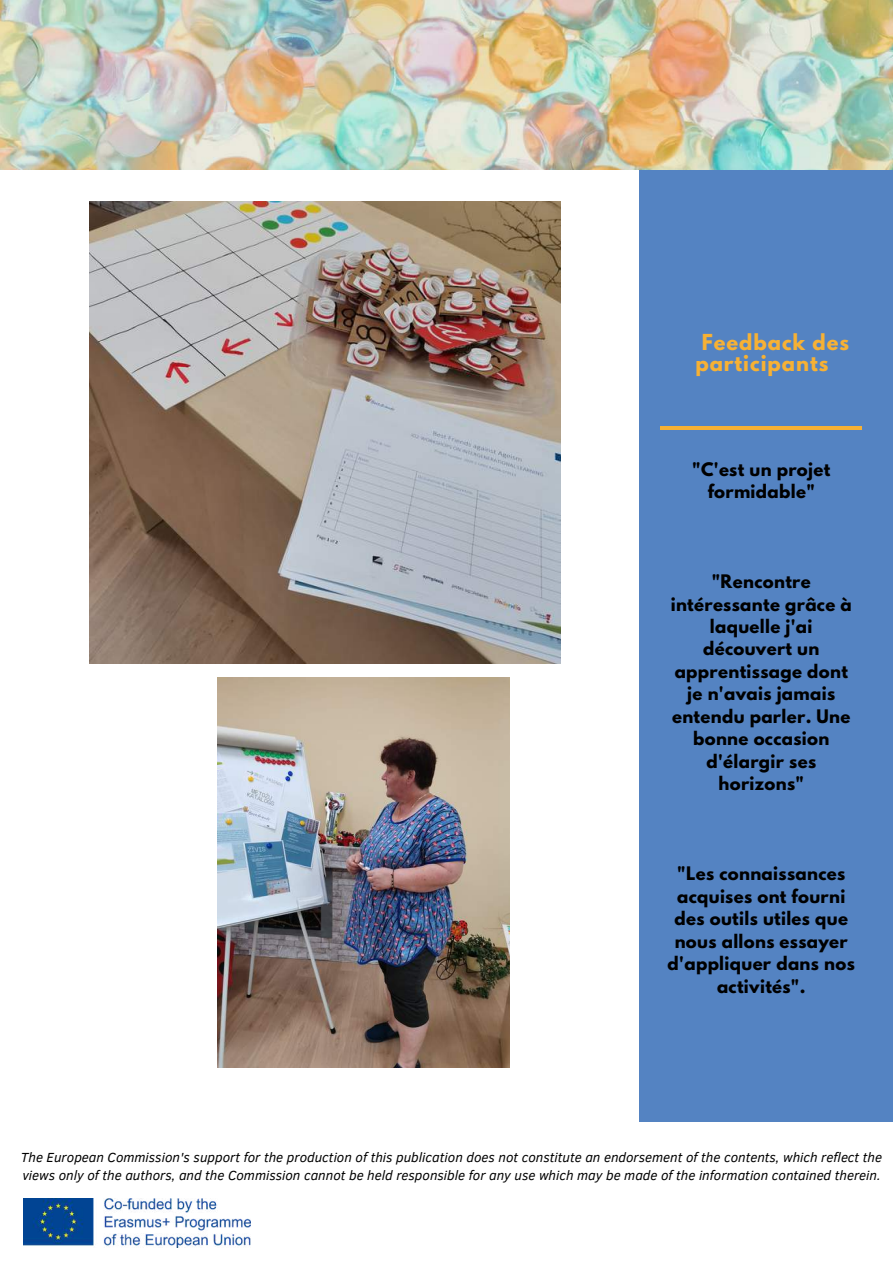
<style>
.page{position:relative;width:893px;height:1264px;background:#fff}
.page>*{position:absolute;margin:0;border:0;box-sizing:border-box;transform-origin:0 0}
.t1{font:700 19.5px/21.3px "League Spartan";letter-spacing:.05em;color:#f7b134}
.t2{font:700 16.5px/22.5px "League Spartan";letter-spacing:.02em;color:#000;text-align:center}
.t3{font:italic 13.5px/18px "Clear Sans";color:#000}
</style>
<div class="page">
<div style="left:639px;top:169px;width:253px;height:952px;background:#5483c2"></div>
<hr style="left:660px;top:426px;width:202px;height:3px;background:#f7b134">
<img style="left:0;top:0;width:892px;height:170px">
<img style="left:23px;top:1198px;width:227px;height:49px">
<img style="left:89px;top:201px;width:471px;height:462px">
<img style="left:217px;top:678px;width:292px;height:389px">
<p class="t1" style="left:695px;top:334px;width:155px;text-indent:6px">Feedback des participants</p>
<p class="t2" style="left:692px;top:460px;width:139px">"C'est un projet formidable"</p>
<p class="t2" style="left:670px;top:572px;width:183px">"Rencontre intéressante grâce à laquelle j'ai découvert un apprentissage dont je n'avais jamais entendu parler. Une bonne occasion d'élargir ses horizons"</p>
<p class="t2" style="left:667px;top:864px;width:189px">"Les connaissances acquises ont fourni des outils utiles que nous allons essayer d'appliquer dans nos activités".</p>
<p class="t3" style="left:21px;top:1147px;width:862px">The European Commission's support for the production of this publication does not constitute an endorsement of the contents, which reflect the views only of the authors, and the Commission cannot be held responsible for any use which may be made of the information contained therein.</p>
</div>
